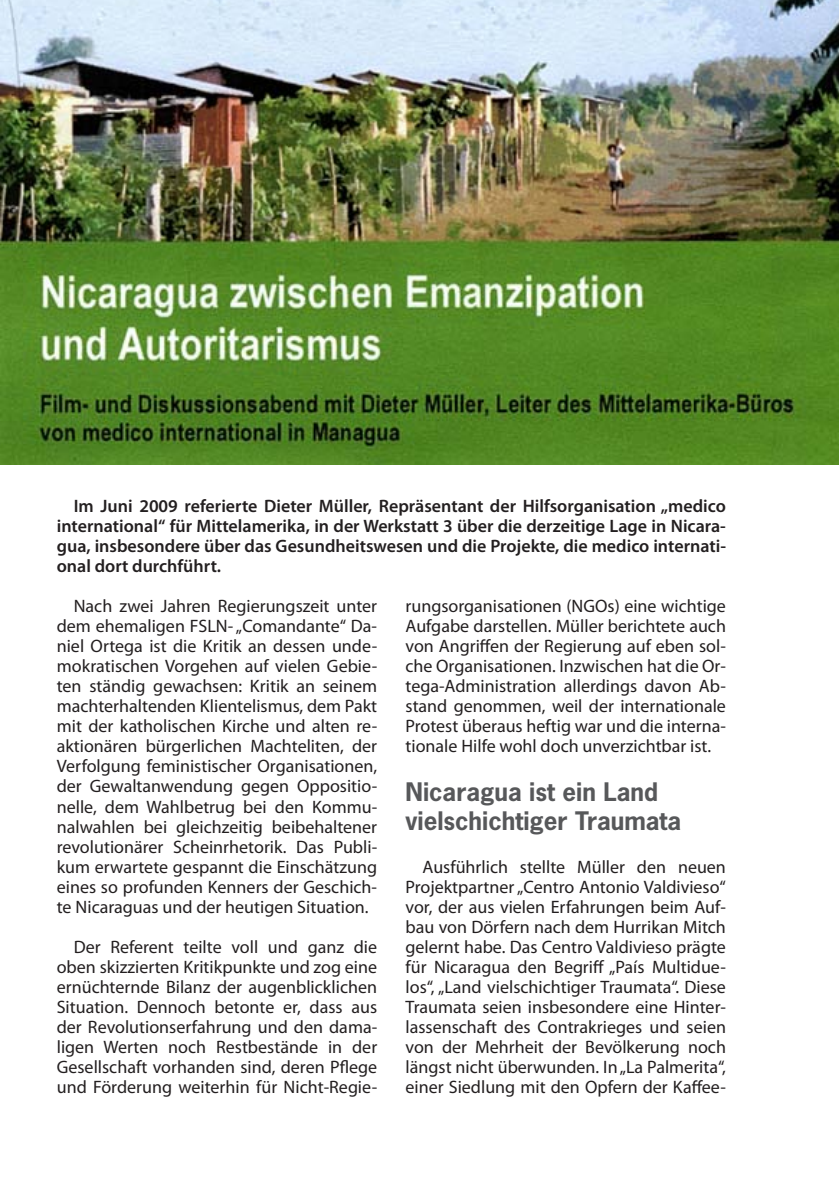
<style>
.page{position:relative;width:839px;height:1191px;background:#fff}
.page>*{position:absolute;margin:0;border:0;box-sizing:border-box;transform-origin:0 0}
.t1{font:700 24px/28.8px "News Gothic Std";color:#57585a}
.t2{font:18px/20px "Myriad Pro";color:#231f20;text-align:justify}
.t3{font:600 18px/20px "Myriad Pro";color:#231f20;text-align:justify}
</style>
<div class="page">
<img style="left:0;top:0;width:839px;height:464px">
<p class="t3" style="left:57px;top:496px;width:671px;text-indent:17px">Im Juni 2009 referierte Dieter Müller, Repräsentant der Hilfsorganisation „medico international“ für Mittelamerika, in der Werkstatt 3 über die derzeitige Lage in Nicara&shy;gua, insbesondere über das Gesundheitswesen und die Projekte, die medico internati&shy;onal dort durchführt.</p>
<p class="t2" style="left:57px;top:596px;width:322px;text-indent:17px">Nach zwei Jahren Regierungszeit unter dem ehemaligen FSLN- „Comandante“ Da&shy;niel Ortega ist die Kritik an dessen unde&shy;mokratischen Vorgehen auf vielen Gebie&shy;ten ständig gewachsen: Kritik an seinem machterhaltenden Klientelismus, dem Pakt mit der katholischen Kirche und alten re&shy;aktionären bürgerlichen Machteliten, der Verfolgung feministischer Organisationen, der Gewaltanwendung gegen Oppositio&shy;nelle, dem Wahlbetrug bei den Kommu&shy;nalwahlen bei gleichzeitig beibehaltener revolutionärer Scheinrhetorik. Das Publi&shy;kum erwartete gespannt die Einschätzung eines so profunden Kenners der Geschich&shy;te Nicaraguas und der heutigen Situation.</p>
<p class="t2" style="left:57px;top:936px;width:322px;text-indent:17px">Der Referent teilte voll und ganz die oben skizzierten Kritikpunkte und zog eine ernüchternde Bilanz der augenblicklichen Situation. Dennoch betonte er, dass aus der Revolutionserfahrung und den dama&shy;ligen Werten noch Restbestände in der Gesellschaft vorhanden sind, deren Pflege und Förderung weiterhin für Nicht-Regie-</p>
<p class="t2" style="left:405px;top:596px;width:322px">rungsorganisationen (NGOs) eine wichtige Aufgabe darstellen. Müller berichtete auch von Angriffen der Regierung auf eben sol&shy;che Organisationen. Inzwischen hat die Or&shy;tega-Administration allerdings davon Ab&shy;stand genommen, weil der internationale Protest überaus heftig war und die interna&shy;tionale Hilfe wohl doch unverzichtbar ist.</p>
<h1 class="t1" style="left:405px;top:777px;width:277px">Nicaragua ist ein Land vielschichtiger Traumata</h1>
<p class="t2" style="left:405px;top:856px;width:322px;text-indent:17px">Ausführlich stellte Müller den neuen Projektpartner „Centro Antonio Valdivieso“ vor, der aus vielen Erfahrungen beim Auf&shy;bau von Dörfern nach dem Hurrikan Mitch gelernt habe. Das Centro Valdivieso prägte für Nicaragua den Begriff „País Multidue&shy;los“, „Land vielschichtiger Traumata“. Diese Traumata seien insbesondere eine Hinter&shy;lassenschaft des Contrakrieges und seien von der Mehrheit der Bevölkerung noch längst nicht überwunden. In „La Palmerita“, einer Siedlung mit den Opfern der Kaffee-</p>
</div>
